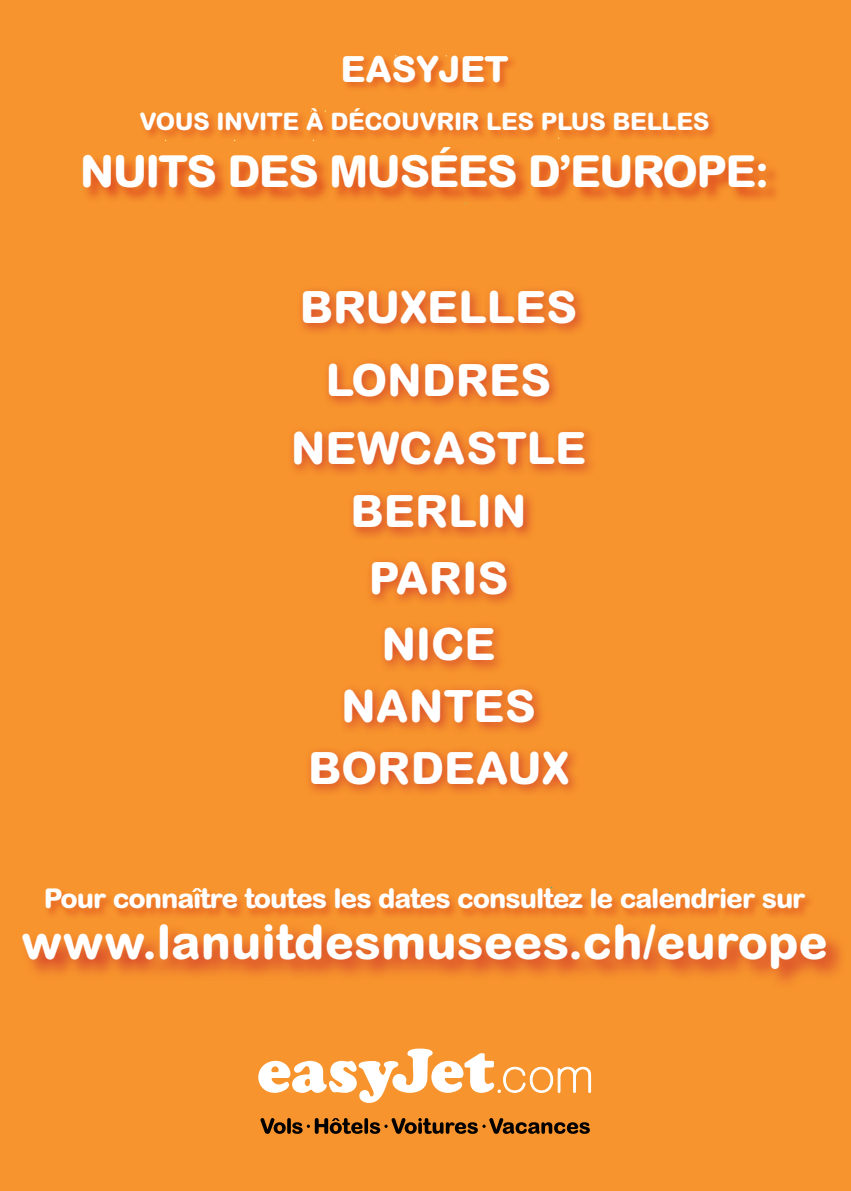
<style>
.page{position:relative;width:851px;height:1191px;background:#fff}
.page>*{position:absolute;margin:0;border:0;box-sizing:border-box;transform-origin:0 0}
.t1{font:800 47.85px "Arial Rounded MT Std";color:#fff}
.t2{font:800 44.55px/65.2px "Arial Rounded MT Std";color:#fff;text-align:center}
.t3{font:800 44.25px "Arial Rounded MT Std";letter-spacing:-.04em;color:#fff}
.t4{font:800 36.15px "Arial Rounded MT Std";letter-spacing:-.02em;color:#fff}
.t5{font:800 27.3px "Arial Rounded MT Std";letter-spacing:-.04em;color:#fff}
.t6{font:800 24.15px "Arial Rounded MT Std";letter-spacing:-.02em;color:#fff}
</style>
<div class="page">
<div style="left:0;top:0;width:850px;height:1191px;background:#f7942d"></div>
<svg style="left:258px;top:1048px;width:333px;height:55px"></svg>
<svg style="left:260px;top:1118px;width:329px;height:15px;background:#8d5419"></svg>
<img style="left:138px;top:53px;width:580px;height:88px">
<img style="left:81px;top:145px;width:700px;height:58px">
<img style="left:44px;top:886px;width:771px;height:32px">
<img style="left:296px;top:284px;width:291px;height:52px">
<img style="left:321px;top:355px;width:240px;height:53px">
<img style="left:287px;top:424px;width:309px;height:53px">
<img style="left:347px;top:488px;width:188px;height:51px">
<img style="left:365px;top:554px;width:153px;height:53px">
<img style="left:377px;top:620px;width:129px;height:53px">
<img style="left:304px;top:744px;width:276px;height:52px">
<img style="left:337px;top:682px;width:209px;height:53px">
<img style="left:19px;top:921px;width:826px;height:68px">
<p class="t4" style="left:340px;top:47px;width:170px">EASYJET</p>
<p class="t6" style="left:139px;top:107px;width:571px">VOUS INVITE À DÉCOUVRIR LES PLUS BELLES</p>
<p class="t3" style="left:80px;top:145px;width:691px">NUITS DES MUSÉES D’EUROPE:</p>
<p class="t2" style="left:300px;top:270px;width:279px;line-height:72.3px">BRUXELLES<br>LONDRES</p>
<p class="t2" style="left:291px;top:415px;width:297px">NEWCASTLE<br>BERLIN<br>PARIS<br>NICE</p>
<p class="t2" style="left:341px;top:672px;width:196px">NANTES</p>
<p class="t2" style="left:308px;top:734px;width:262px">BORDEAUX</p>
<p class="t5" style="left:44px;top:882px;width:763px">Pour connaître toutes les dates consultez le calendrier sur</p>
<p class="t1" style="left:21px;top:913px;width:808px">www.lanuitdesmusees.ch/europe</p>
</div>
